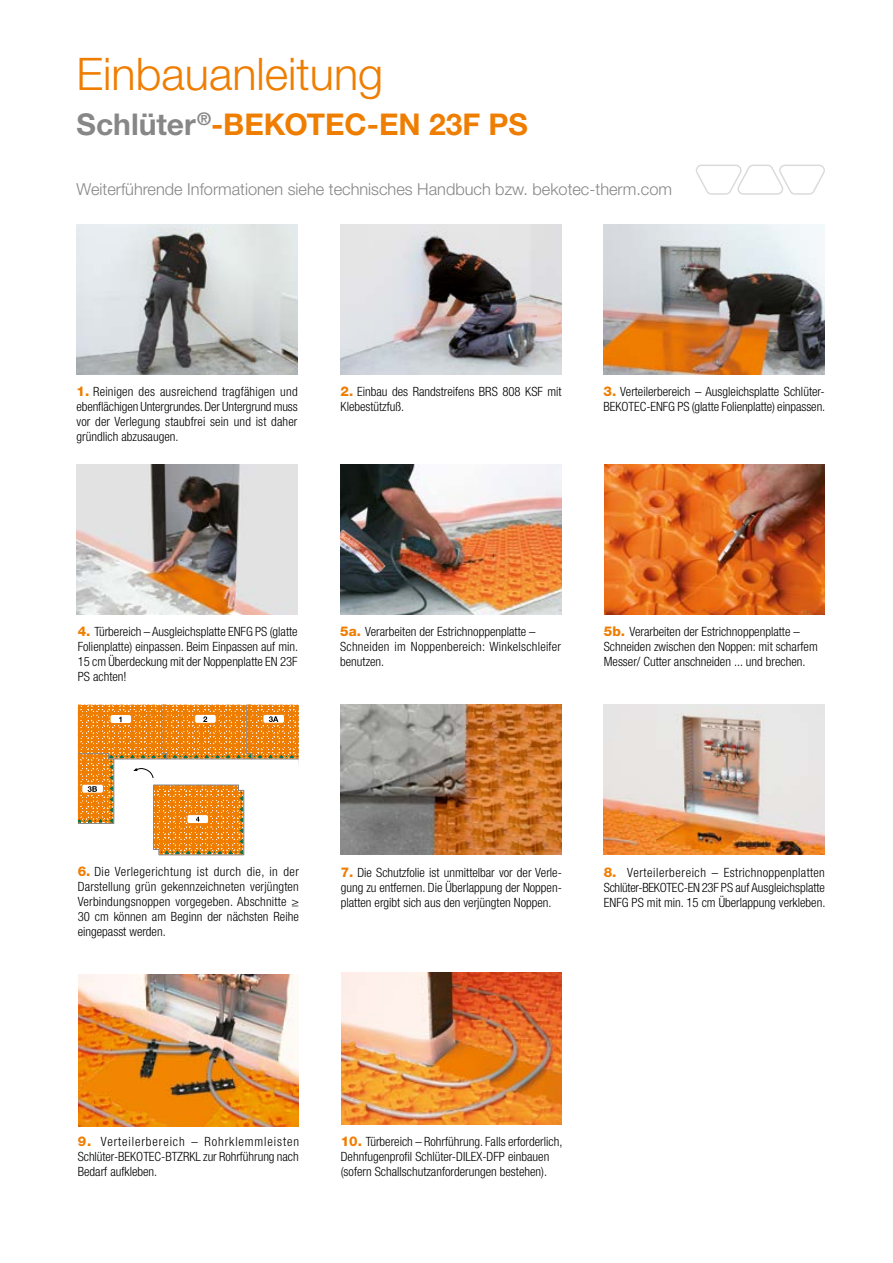
<style>
.page{position:relative;width:893px;height:1263px;background:#fff}
.page>*{position:absolute;margin:0;border:0;box-sizing:border-box;transform-origin:0 0}
.t1{font:300 45px "Helvetica Neue LT Pro";color:#ef7d00}
.t2{font:700 30px "Helvetica Neue LTW1 G";color:#ef7d00}
.t3{font:300 16.5px "Helvetica Neue LT Pro";color:#878787}
.Fließ_GB{font:300 condensed 12.75px/15px "Helvetica Neue LT Pro";color:#000;text-align:justify}
.Fließ_GB-2{font:300 condensed 12.75px/15px "Helvetica Neue LT Pro";letter-spacing:.02em;color:#000}
.s1{color:#878787}
.s2{font-weight:800;font-stretch:normal;font-size:13.5px;color:#ef7d00}
</style>
<div class="page">
<svg style="left:696px;top:165px;width:129px;height:30px"></svg>
<img style="left:341px;top:973px;width:221px;height:152px">
<img style="left:78px;top:975px;width:221px;height:151px">
<img style="left:341px;top:705px;width:221px;height:150px">
<img style="left:604px;top:225px;width:221px;height:150px">
<img style="left:77px;top:465px;width:221px;height:150px">
<img style="left:77px;top:225px;width:221px;height:150px">
<img style="left:341px;top:225px;width:221px;height:150px">
<img style="left:604px;top:705px;width:221px;height:150px">
<img style="left:341px;top:465px;width:221px;height:150px">
<img style="left:604px;top:465px;width:221px;height:150px">
<svg style="left:78px;top:705px;width:221px;height:151px"></svg>
<p class="t1" style="left:77px;top:46px;width:308px">Einbauanleitung</p>
<p class="t2" style="left:77px;top:105px;width:453px"><span class="s1">Schlüter</span><sup>®</sup>-BEKOTEC-EN 23F PS</p>
<p class="t3" style="left:77px;top:179px;width:597px">Weiterführende Informationen siehe technisches Handbuch bzw. bekotec-therm.com</p>
<p class="Fließ_GB" style="left:77px;top:384px;width:223px"><span class="s2">1.</span> Reinigen des ausreichend tragfähigen und ebenflächigen Untergrundes. Der Untergrund muss vor der Verlegung staubfrei sein und ist daher gründlich abzusaugen.</p>
<p class="Fließ_GB" style="left:604px;top:384px;width:223px"><span class="s2">3.</span> Verteilerbereich – Ausgleichsplatte Schlüter-<br>BEKOTEC-ENFG PS (glatte Folienplatte) einpassen.</p>
<p class="Fließ_GB" style="left:341px;top:384px;width:223px"><span class="s2">2.</span> Einbau des Randstreifens BRS 808 KSF mit<br>Klebestützfuß.</p>
<p class="Fließ_GB" style="left:78px;top:624px;width:222px"><span class="s2">4.</span> Türbereich – Ausgleichsplatte ENFG PS (glatte Folienplatte) einpassen. Beim Einpassen auf min.<br>15 cm Überdeckung mit der Noppenplatte EN 23F PS achten!</p>
<p class="Fließ_GB" style="left:340px;top:624px;width:197px"><span class="s2">5a.</span> Verarbeiten der Estrichnoppenplatte –</p>
<p class="Fließ_GB-2" style="left:340px;top:639px;width:222px">Schneiden im Noppenbereich: Winkelschleifer benutzen.</p>
<p class="Fließ_GB" style="left:604px;top:624px;width:198px"><span class="s2">5b.</span> Verarbeiten der Estrichnoppenplatte –</p>
<p class="Fließ_GB" style="left:604px;top:639px;width:215px">Schneiden zwischen den Noppen: mit scharfem</p>
<p class="Fließ_GB" style="left:604px;top:654px;width:203px">Messer/ Cutter anschneiden ... und brechen.</p>
<p class="Fließ_GB" style="left:78px;top:864px;width:223px"><span class="s2">6.</span> Die Verlegerichtung ist durch die, in der Darstellung grün gekennzeichneten verjüngten Verbindungsnoppen vorgegeben. Abschnitte ≥ 30 cm können am Beginn der nächsten Reihe eingepasst werden.</p>
<p class="Fließ_GB" style="left:604px;top:865px;width:223px"><span class="s2">8.</span> Verteilerbereich – Estrichnoppenplatten Schlüter-BEKOTEC-EN 23F PS auf Ausgleichsplatte ENFG PS mit min. 15 cm Überlappung verkleben.</p>
<p class="Fließ_GB" style="left:341px;top:865px;width:223px"><span class="s2">7.</span> Die Schutzfolie ist unmittelbar vor der Verle&shy;gung zu entfernen. Die Überlappung der Noppen&shy;platten ergibt sich aus den verjüngten Noppen.</p>
<p class="Fließ_GB" style="left:78px;top:1134px;width:223px"><span class="s2">9.</span> Verteilerbereich – Rohrklemmleisten Schlüter-BEKOTEC-BTZRKL zur Rohrführung nach Bedarf aufkleben.</p>
<p class="Fließ_GB" style="left:341px;top:1134px;width:223px"><span class="s2">10.</span> Türbereich – Rohrführung. Falls erforderlich,</p>
<p class="Fließ_GB" style="left:341px;top:1149px;width:210px">Dehnfugenprofil Schlüter-DILEX-DFP einbauen</p>
<p class="Fließ_GB" style="left:341px;top:1164px;width:208px">(sofern Schallschutzanforderungen bestehen).</p>
</div>
